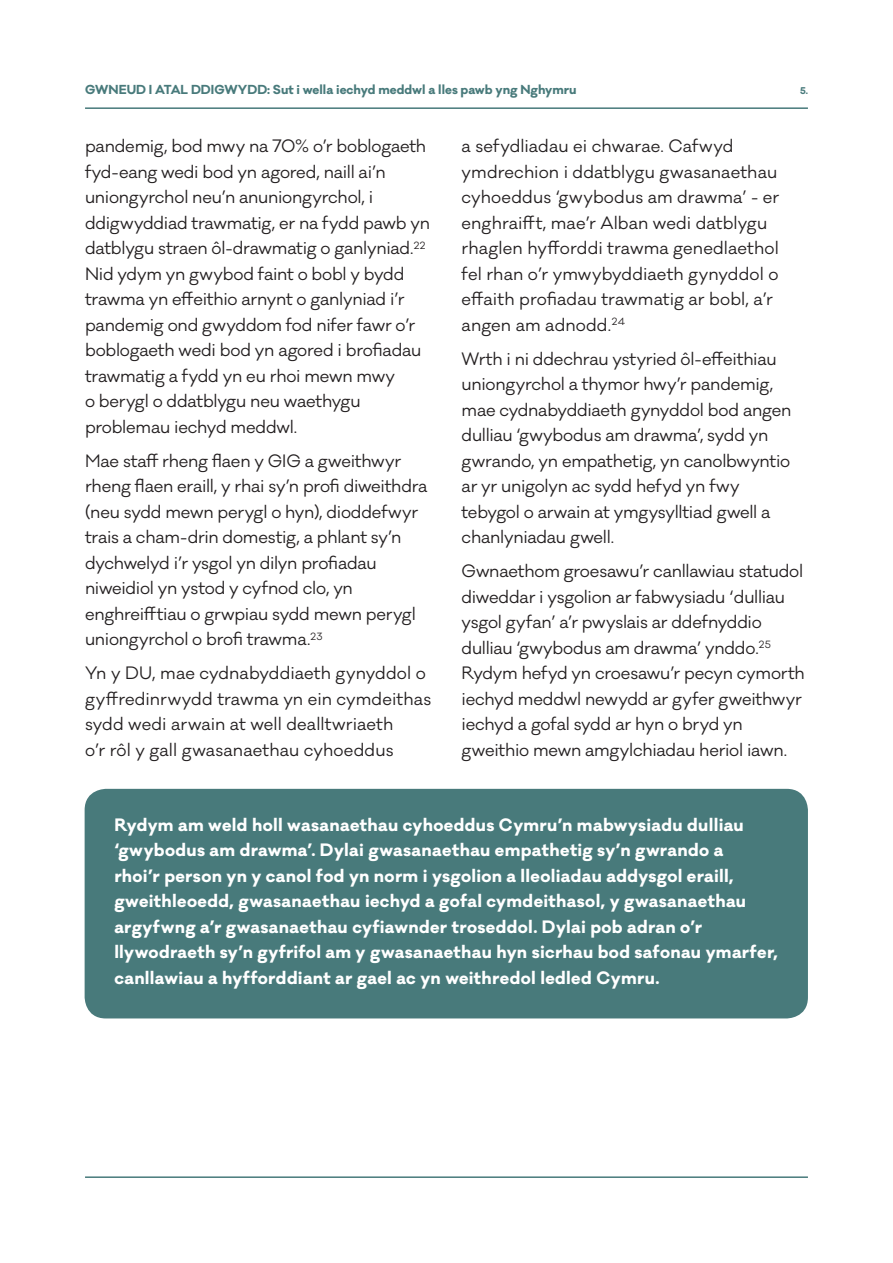
<style>
.page{position:relative;width:893px;height:1263px;background:#fff}
.page>*{position:absolute;margin:0;border:0;box-sizing:border-box;transform-origin:0 0}
.t1{font:16.5px/25.5px "Galano Classic";letter-spacing:-.015em;color:#231f20}
.t2{font:700 16.5px/25.5px "Galano Classic";letter-spacing:.02em;color:#fff}
.t3{font:16.5px/25.5px "Galano Classic";letter-spacing:.005em;color:#231f20}
.t4{font:700 12px "Galano Classic";color:#487a7b}
.t5{font:700 9px "Galano Classic";color:#487a7b}
</style>
<div class="page">
<hr style="left:85px;top:107px;width:723px;height:2px;background:#487a7b">
<hr style="left:85px;top:1176px;width:723px;height:2px;background:#487a7b">
<div style="left:85px;top:789px;width:723px;height:229px;background:#487a7b;border-radius:21px"></div>
<p class="t4" style="left:85px;top:81px;width:493px">GWNEUD I ATAL DDIGWYDD: Sut i wella iechyd meddwl a lles pawb yng Nghymru</p>
<p class="t5" style="left:800px;top:85px;width:9px">5.</p>
<p class="t1" style="left:85px;top:133px;width:346px">pandemig, bod mwy na 70% o’r boblogaeth fyd-eang wedi bod yn agored, naill ai’n uniongyrchol neu’n anuniongyrchol, i ddigwyddiad trawmatig, er na fydd pawb yn datblygu straen ôl-drawmatig o ganlyniad.<sup>22<br></sup>Nid ydym yn gwybod faint o bobl y bydd trawma yn effeithio arnynt o ganlyniad i’r pandemig ond gwyddom fod nifer fawr o’r boblogaeth wedi bod yn agored i brofiadau trawmatig a fydd yn eu rhoi mewn mwy<br>o berygl o ddatblygu neu waethygu problemau iechyd meddwl.</p>
<p class="t1" style="left:85px;top:448px;width:344px">Mae staff rheng flaen y GIG a gweithwyr rheng flaen eraill, y rhai sy’n profi diweithdra (neu sydd mewn perygl o hyn), dioddefwyr trais a cham-drin domestig, a phlant sy’n dychwelyd i’r ysgol yn dilyn profiadau niweidiol yn ystod y cyfnod clo, yn enghreifftiau o grwpiau sydd mewn perygl uniongyrchol o brofi trawma.<sup>23</sup></p>
<p class="t3" style="left:85px;top:660px;width:348px">Yn y DU, mae cydnabyddiaeth gynyddol o gyffredinrwydd trawma yn ein cymdeithas sydd wedi arwain at well dealltwriaeth<br>o’r rôl y gall gwasanaethau cyhoeddus</p>
<p class="t3" style="left:462px;top:133px;width:319px">a sefydliadau ei chwarae. Cafwyd ymdrechion i ddatblygu gwasanaethau cyhoeddus ‘gwybodus am drawma’ - er enghraifft, mae’r Alban wedi datblygu rhaglen hyfforddi trawma genedlaethol fel rhan o’r ymwybyddiaeth gynyddol o effaith profiadau trawmatig ar bobl, a’r angen am adnodd.<sup>24</sup></p>
<p class="t1" style="left:462px;top:346px;width:331px">Wrth i ni ddechrau ystyried ôl-effeithiau uniongyrchol a thymor hwy’r pandemig, mae cydnabyddiaeth gynyddol bod angen dulliau ‘gwybodus am drawma’, sydd yn gwrando, yn empathetig, yn canolbwyntio ar yr unigolyn ac sydd hefyd yn fwy tebygol o arwain at ymgysylltiad gwell a chanlyniadau gwell.</p>
<p class="t1" style="left:462px;top:558px;width:345px">Gwnaethom groesawu’r canllawiau statudol diweddar i ysgolion ar fabwysiadu ‘dulliau ysgol gyfan’ a’r pwyslais ar ddefnyddio dulliau ‘gwybodus am drawma’ ynddo.<sup>25<br></sup>Rydym hefyd yn croesawu’r pecyn cymorth iechyd meddwl newydd ar gyfer gweithwyr iechyd a gofal sydd ar hyn o bryd yn gweithio mewn amgylchiadau heriol iawn.</p>
<p class="t2" style="left:114px;top:812px;width:665px">Rydym am weld holl wasanaethau cyhoeddus Cymru’n mabwysiadu dulliau ‘gwybodus am drawma’. Dylai gwasanaethau empathetig sy’n gwrando a<br>rhoi’r person yn y canol fod yn norm i ysgolion a lleoliadau addysgol eraill, gweithleoedd, gwasanaethau iechyd a gofal cymdeithasol, y gwasanaethau argyfwng a’r gwasanaethau cyfiawnder troseddol. Dylai pob adran o’r llywodraeth sy’n gyfrifol am y gwasanaethau hyn sicrhau bod safonau ymarfer, canllawiau a hyfforddiant ar gael ac yn weithredol ledled Cymru.</p>
</div>
